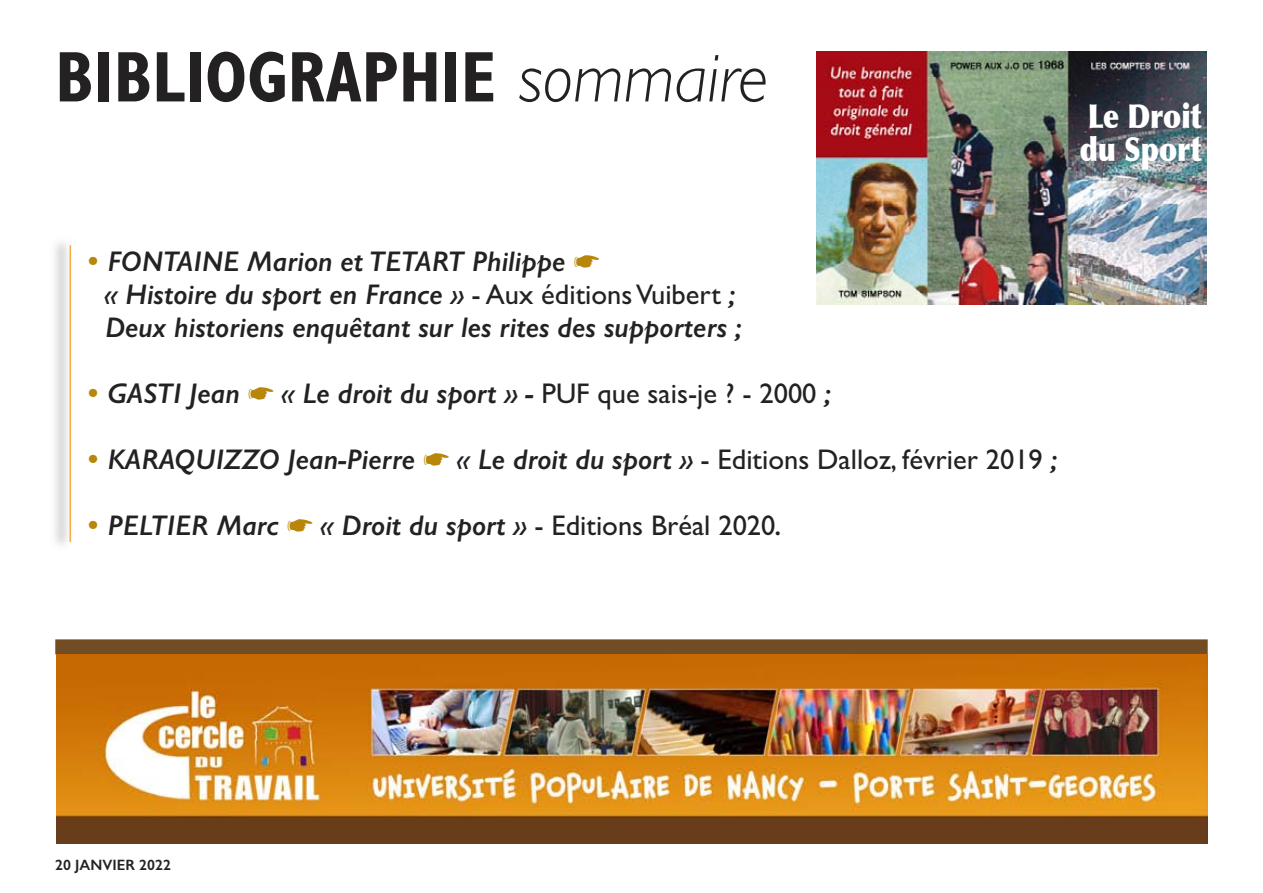
<style>
.page{position:relative;width:1263px;height:893px;background:#fff}
.page>*{position:absolute;margin:0;border:0;box-sizing:border-box;transform-origin:0 0}
.t1{font:700 condensed 72px "Gill Sans";color:#232122;scale:.95 1}
.t2{font:900 33px/33px "Optima";color:#fff;scale:.85 1}
.t3{font:italic 600 28.5px/33px "Gill Sans";color:#232122}
.t4{font:600 15px "Gill Sans";color:#232122}
.s1{font-weight:300;font-style:italic;font-stretch:normal}
.s2{font-weight:700;font-style:normal;font-stretch:condensed;color:#b8860b}
.s3{color:#b8860b}
.s4{font-size:27.75px}
.s5{font-weight:400;font-style:normal}
</style>
<div class="page">
<div style="left:55px;top:639px;width:1153px;height:15px;background:#724c25"></div>
<img style="left:56px;top:655px;width:1152px;height:188px">
<hr style="left:70px;top:245px;width:1px;height:297px;background:#f6ac43">
<img style="left:816px;top:52px;width:391px;height:252px">
<h1 class="t1" style="left:55px;top:50px;width:752px">BIBLIOGRAPHIE <span class="s1">sommaire</span></h1>
<p class="t2" style="left:1080px;top:103px;width:144px">Le Droit du Sport</p>
<p class="t3" style="left:105px;top:245px;width:638px;text-indent:-17px"><span class="s2">•</span> FONTAINE Marion et TETART Philippe <span class="s3">☛<br></span><span class="s4">«</span> Histoire du sport en France » <span class="s5">- Aux éditions Vuibert</span> ;<br>Deux historiens enquêtant sur les rites des supporters ;</p>
<p class="t3" style="left:88px;top:377px;width:744px"><span class="s2">•</span> GASTI Jean <span class="s3">☛</span> <span class="s4">«</span> Le droit du sport » - <span class="s5">PUF que sais-je ? - 2000</span> ;</p>
<p class="t3" style="left:88px;top:443px;width:971px"><span class="s2">•</span> KARAQUIZZO Jean-Pierre <span class="s3">☛</span> <span class="s4">«</span> Le droit du sport » <span class="s5">- Editions Dalloz, février 2019</span> ;</p>
<p class="t3" style="left:88px;top:509px;width:695px"><span class="s2">•</span> PELTIER Marc <span class="s3">☛</span> <span class="s4">«</span> Droit du sport » <span class="s5">- Editions Bréal 2020</span>.</p>
<p class="t4" style="left:55px;top:856px;width:117px">20 JANVIER 2022</p>
</div>
